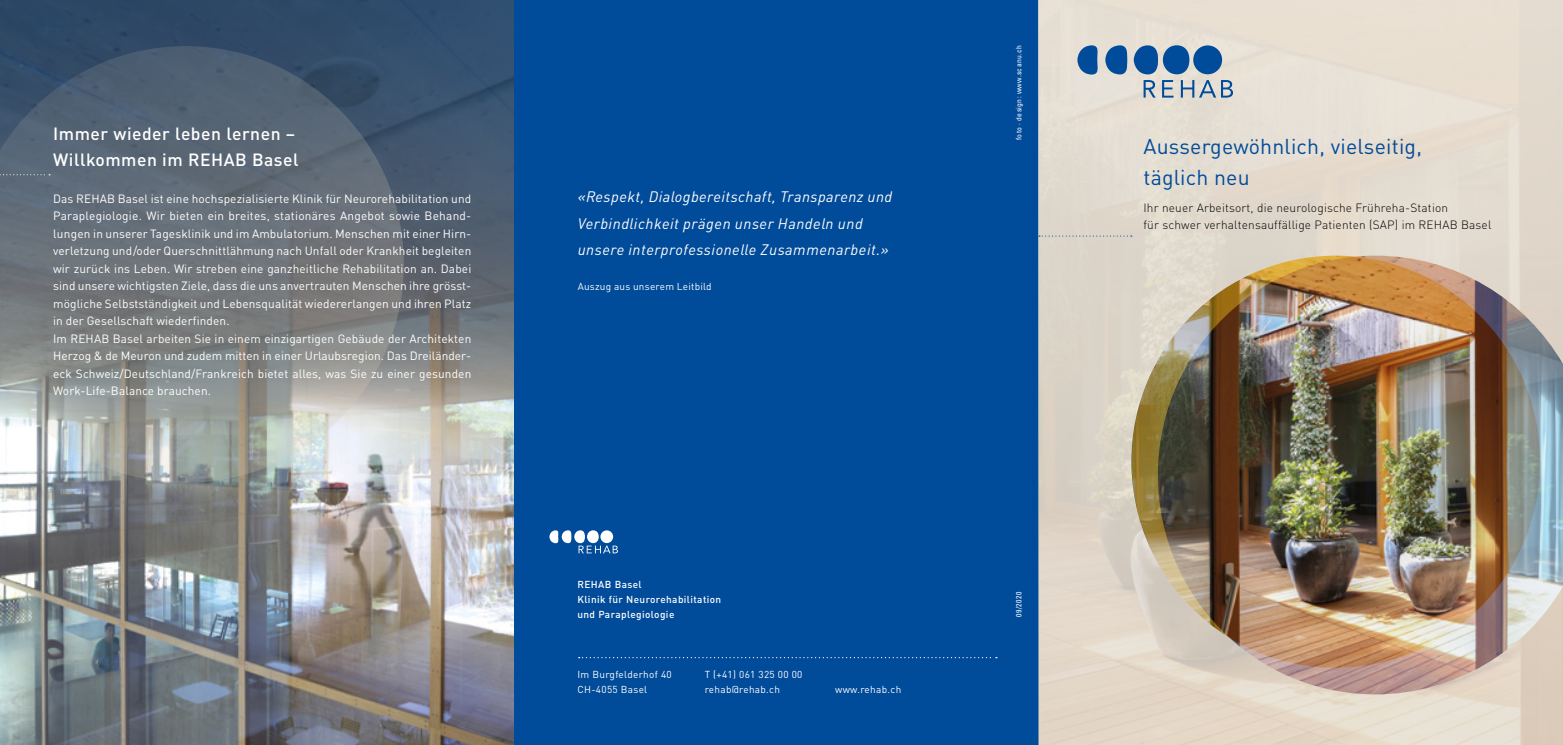
<style>
.page{position:relative;width:1563px;height:745px;background:#fff}
.page>*{position:absolute;margin:0;border:0;box-sizing:border-box;transform-origin:0 0}
.t1{font:21.25px "DIN Pro";letter-spacing:.01em;color:#004b9a}
.t2{font:500 17.5px "DIN Pro";letter-spacing:.03em;color:#fff}
.Lauftext{font:italic 15px "DIN Pro";letter-spacing:.035em;color:#fff}
.Lauftext-2{font:11.88px/17.5px "DIN Pro";letter-spacing:.01em;color:#fff;text-align:justify}
.t3{font:300 11.88px "DIN Pro";letter-spacing:.015em;color:#000}
.Lauftext-3{font:10px "DIN Pro";letter-spacing:.03em;color:#fff}
.t4{font:500 10px/15px "DIN Pro";letter-spacing:.04em;color:#fff}
.t5{font:condensed 7.5px "Univers";letter-spacing:.05em;color:#fff}
</style>
<div class="page">
<img style="left:0;top:430px;width:514px;height:314px">
<div style="left:514px;top:0;width:524px;height:744px;background:#004b9a"></div>
<svg style="left:0;top:0;width:514px;height:430px;background:#4e6073"></svg>
<svg style="left:0;top:46px;width:404px;height:436px;background:#757e86"></svg>
<svg style="left:0;top:174px;width:50px;height:1px"></svg>
<div style="left:1038px;top:0;width:525px;height:744px;background:linear-gradient(to right,#e1d9cd,#e7ded1)"></div>
<svg style="left:1039px;top:235px;width:93px;height:1px"></svg>
<div style="left:1193px;top:45px;width:29px;height:29px;background:#004b9a;border-radius:50%"></div>
<div style="left:1163px;top:45px;width:26px;height:29px;background:#004b9a;border-radius:50%"></div>
<svg style="left:1133px;top:45px;width:26px;height:29px"></svg>
<svg style="left:1105px;top:45px;width:22px;height:29px"></svg>
<svg style="left:1077px;top:45px;width:21px;height:29px"></svg>
<svg style="left:1143px;top:80px;width:12px;height:17px"></svg>
<svg style="left:1162px;top:80px;width:11px;height:18px"></svg>
<svg style="left:1181px;top:80px;width:52px;height:18px"></svg>
<img style="left:1131px;top:637px;width:98px;height:57px">
<svg style="left:1131px;top:255px;width:98px;height:382px;background:#948770"></svg>
<img style="left:1229px;top:255px;width:334px;height:439px">
<svg style="left:549px;top:530px;width:69px;height:23px"></svg>
<p class="t2" style="left:53px;top:119px;width:244px">Immer wieder leben lernen –</p>
<p class="t2" style="left:53px;top:146px;width:247px">Willkommen im REHAB Basel</p>
<p class="Lauftext-2" style="left:53px;top:188px;width:420px">Das REHAB Basel ist eine hochspezialisierte Klinik für Neurorehabilitation und Paraplegiologie. Wir bieten ein breites, stationäres Angebot sowie Behand&shy;lungen in unserer Tagesklinik und im Ambulatorium. Menschen mit einer Hirn&shy;verletzung und/oder Querschnittlähmung nach Unfall oder Krankheit begleiten wir zurück ins Leben. Wir streben eine ganzheitliche Rehabilitation an. Dabei sind unsere wichtigsten Ziele, dass die uns anvertrauten Menschen ihre grösst&shy;mögliche Selbstständigkeit und Lebensqualität wiedererlangen und ihren Platz in der Gesellschaft wiederfinden.</p>
<p class="Lauftext-2" style="left:53px;top:328px;width:420px">Im REHAB Basel arbeiten Sie in einem einzigartigen Gebäude der Architekten Herzog &amp; de Meuron und zudem mitten in einer Urlaubsregion. Das Dreiländer&shy;eck Schweiz/Deutschland/Frankreich bietet alles, was Sie zu einer gesunden Work-Life-Balance brauchen.</p>
<p class="Lauftext" style="left:578px;top:185px;width:316px">«Respekt, Dialogbereitschaft, Transparenz und</p>
<p class="Lauftext" style="left:578px;top:211px;width:287px">Verbindlichkeit prägen unser Handeln und</p>
<p class="Lauftext" style="left:578px;top:238px;width:312px">unsere interprofessionelle Zusammenarbeit.»</p>
<p class="Lauftext-3" style="left:578px;top:279px;width:136px">Auszug aus unserem Leitbild</p>
<p class="t4" style="left:577px;top:575px;width:66px">REHAB Basel</p>
<p class="t4" style="left:577px;top:590px;width:145px">Klinik für Neurorehabilitation und Paraplegiologie</p>
<p class="Lauftext-3" style="left:577px;top:665px;width:96px">Im Burgfelderhof 40</p>
<p class="Lauftext-3" style="left:577px;top:680px;width:71px">CH-4055 Basel</p>
<p class="Lauftext-3" style="left:705px;top:665px;width:99px">T (+41) 061 325 00 00</p>
<p class="Lauftext-3" style="left:705px;top:680px;width:77px">rehab@rehab.ch</p>
<p class="Lauftext-3" style="left:835px;top:680px;width:68px">www.rehab.ch</p>
<p class="t5" style="left:1014px;top:140px;width:96px;rotate:-90deg">foto · design: www.scanu.ch</p>
<p class="t5" style="left:1014px;top:616px;width:27px;rotate:-90deg">09/2020</p>
<p class="t1" style="left:1143px;top:129px;width:280px">Aussergewöhnlich, vielseitig,</p>
<p class="t1" style="left:1143px;top:161px;width:108px">täglich neu</p>
<p class="t3" style="left:1143px;top:198px;width:306px">Ihr neuer Arbeitsort, die neurologische Frühreha-Station</p>
<p class="t3" style="left:1143px;top:215px;width:349px">für schwer verhaltensauffällige Patienten (SAP) im REHAB Basel</p>
</div>
